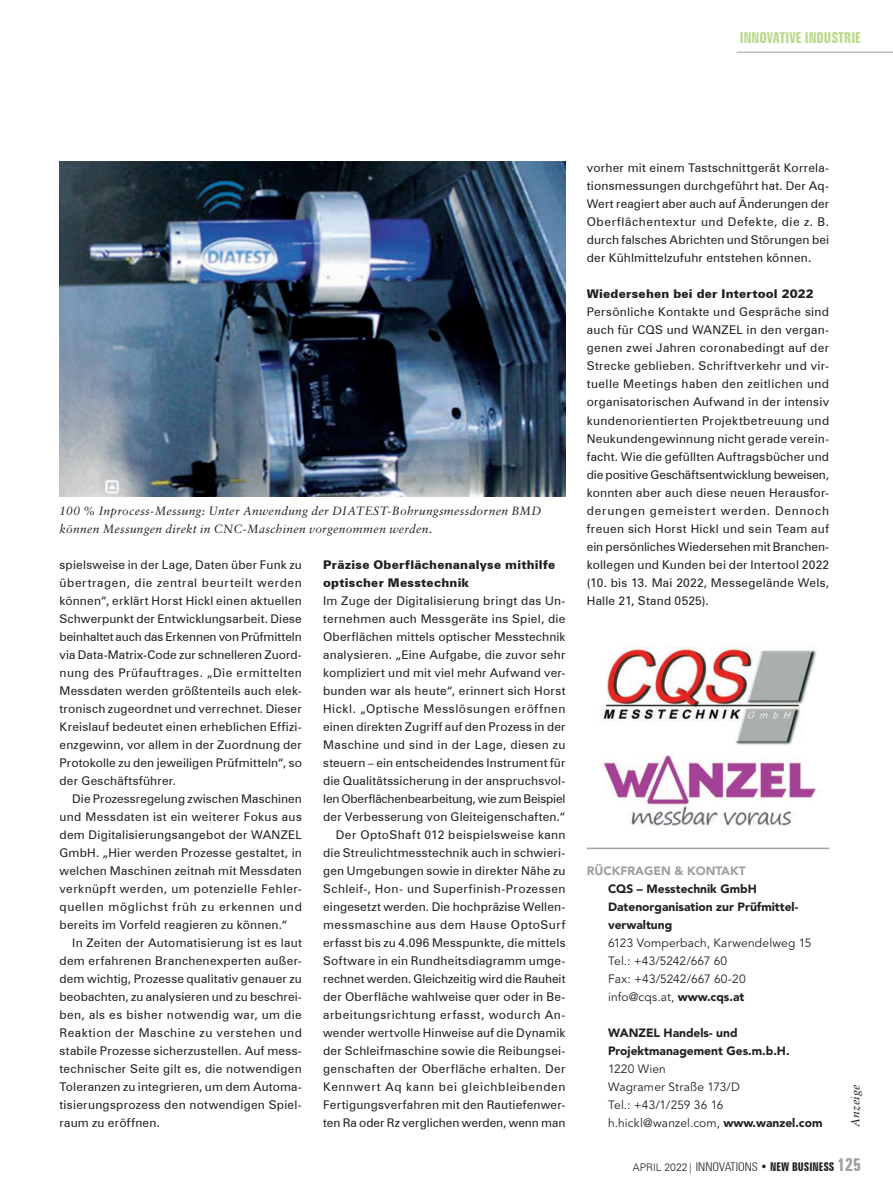
<style>
.page{position:relative;width:893px;height:1191px;background:#fff}
.page>*{position:absolute;margin:0;border:0;box-sizing:border-box;transform-origin:0 0}
.t1{font:700 extra-condensed 15px "Zurich BT";color:#b8d989}
.t2{font:12px/18px "Zurich BT";letter-spacing:.02em;color:#231f20;text-align:justify}
.t3{font:12px/18px "Avenir LT Std";letter-spacing:.015em;color:#231f20}
.t4{font:italic 12px/18px "Sabon LT Std";letter-spacing:.025em;color:#231f20}
.t5{font:900 12px/18px "Avenir LT Std";color:#231f20}
.t6{font:900 12px/18px "Zurich BT";letter-spacing:.02em;color:#231f20}
.t7{font:700 extra-condensed 12px "Zurich BT";color:#231f20}
.t8{font:900 12px "Avenir LT Std";color:#9d9fa2}
.s1{font-weight:900}
.s2{font-weight:300;font-stretch:normal;font-size:10.5px}
.s3{font-weight:300;font-stretch:condensed}
.s4{font-size:18px;color:#9d9fa2}
</style>
<div class="page">
<hr style="left:736px;top:52px;width:157px;height:1px;background:#9d9fa2">
<img style="left:60px;top:162px;width:506px;height:334px">
<hr style="left:587px;top:847px;width:242px;height:2px;background:#9d9fa2">
<img style="left:602px;top:646px;width:215px;height:100px">
<img style="left:603px;top:754px;width:218px;height:71px">
<p class="t1" style="left:740px;top:29px;width:123px">INNOVATIVE INDUSTRIE</p>
<p class="t4" style="left:60px;top:501px;width:484px">100 % Inprocess-Messung: Unter Anwendung der DIATEST-Bohrungsmessdornen BMD können Messungen direkt in CNC-Maschinen vorgenommen werden.</p>
<p class="t2" style="left:60px;top:555px;width:244px">spielsweise in der Lage, Daten über Funk zu übertragen, die zentral beurteilt werden können“, erklärt Horst Hickl einen aktuellen Schwerpunkt der Entwicklungsarbeit. Diese beinhaltet auch das Erkennen von Prüfmitteln via Data-Matrix-Code zur schnelleren Zuord&shy;nung des Prüfauftrages. „Die ermittelten Messdaten werden größtenteils auch elek&shy;tronisch zugeordnet und verrechnet. Dieser Kreislauf bedeutet einen erheblichen Effizi&shy;enzgewinn, vor allem in der Zuordnung der Protokolle zu den jeweiligen Prüfmitteln“, so der Geschäftsführer.</p>
<p class="t2" style="left:60px;top:789px;width:244px;text-indent:13px">Die Prozessregelung zwischen Maschinen und Messdaten ist ein weiterer Fokus aus dem Digitalisierungsangebot der WANZEL GmbH. „Hier werden Prozesse gestaltet, in welchen Maschinen zeitnah mit Messdaten verknüpft werden, um potenzielle Fehler&shy;quellen möglichst früh zu erkennen und bereits im Vorfeld reagieren zu können.“</p>
<p class="t2" style="left:60px;top:933px;width:244px;text-indent:13px">In Zeiten der Automatisierung ist es laut dem erfahrenen Branchenexperten außer&shy;dem wichtig, Prozesse qualitativ genauer zu beobachten, zu analysieren und zu beschrei&shy;ben, als es bisher notwendig war, um die Reaktion der Maschine zu verstehen und stabile Prozesse sicherzustellen. Auf mess&shy;technischer Seite gilt es, die notwendigen Toleranzen zu integrieren, um dem Automa&shy;tisierungsprozess den notwendigen Spiel&shy;raum zu eröffnen.</p>
<p class="t6" style="left:323px;top:555px;width:234px">Präzise Oberflächenanalyse mithilfe optischer Messtechnik</p>
<p class="t2" style="left:323px;top:591px;width:244px;text-align:right">Im Zuge der Digitalisierung bringt das Un&shy;ternehmen auch Messgeräte ins Spiel, die Oberflächen mittels optischer Messtechnik analysieren. „Eine Aufgabe, die zuvor sehr kompliziert und mit viel mehr Aufwand ver&shy;bunden war als heute“, erinnert sich Horst Hickl. „Optische Messlösungen eröffnen einen direkten Zugriff auf den Prozess in der Maschine und sind in der Lage, diesen zu steuern – ein entscheidendes Instrument für die Qualitätssicherung in der anspruchsvol&shy;len Oberflächenbearbeitung, wie zum Beispiel der Verbesserung von Gleiteigenschaften.“ Der OptoShaft 012 beispielsweise kann die Streulichtmesstechnik auch in schwieri&shy;gen Umgebungen sowie in direkter Nähe zu Schleif-, Hon- und Superfinish-Prozessen eingesetzt werden. Die hochpräzise Wellen&shy;messmaschine aus dem Hause OptoSurf erfasst bis zu 4.096 Messpunkte, die mittels Software in ein Rundheitsdiagramm umge&shy;rechnet werden. Gleichzeitig wird die Rauheit der Oberfläche wahlweise quer oder in Be&shy;arbeitungsrichtung erfasst, wodurch An&shy;wender wertvolle Hinweise auf die Dynamik der Schleifmaschine sowie die Reibungsei&shy;genschaften der Oberfläche erhalten. Der Kennwert Aq kann bei gleichbleibenden Fertigungsverfahren mit den Rautiefenwer&shy;ten Ra oder Rz verglichen werden, wenn man</p>
<p class="t2" style="left:587px;top:159px;width:244px">vorher mit einem Tastschnittgerät Korrela&shy;tionsmessungen durchgeführt hat. Der Aq-Wert reagiert aber auch auf Änderungen der Oberflächentextur und Defekte, die z. B. durch falsches Abrichten und Störungen bei der Kühlmittelzufuhr entstehen können.</p>
<p class="t6" style="left:587px;top:285px;width:228px">Wiedersehen bei der Intertool 2022</p>
<p class="t2" style="left:587px;top:303px;width:244px">Persönliche Kontakte und Gespräche sind auch für CQS und WANZEL in den vergan&shy;genen zwei Jahren coronabedingt auf der Strecke geblieben. Schriftverkehr und vir&shy;tuelle Meetings haben den zeitlichen und organisatorischen Aufwand in der intensiv kundenorientierten Projektbetreuung und Neukundengewinnung nicht gerade verein&shy;facht. Wie die gefüllten Auftragsbücher und die positive Geschäftsentwicklung beweisen, konnten aber auch diese neuen Herausfor&shy;derungen gemeistert werden. Dennoch freuen sich Horst Hickl und sein Team auf ein persönliches Wiedersehen mit Branchen&shy;kollegen und Kunden bei der Intertool 2022 (10. bis 13. Mai 2022, Messegelände Wels, Halle 21, Stand 0525).</p>
<p class="t8" style="left:587px;top:863px;width:160px">RÜCKFRAGEN &amp; KONTAKT</p>
<p class="t5" style="left:608px;top:879px;width:192px">CQS – Messtechnik GmbH<br>Datenorganisation zur Prüfmittel&shy;verwaltung</p>
<p class="t3" style="left:608px;top:934px;width:205px">6123 Vomperbach, Karwendelweg 15<br>Tel.: +43/5242/667 60<br>Fax: +43/5242/667 60-20 info@cqs.at, <span class="s1">www.cqs.at</span></p>
<p class="t5" style="left:608px;top:1023px;width:183px">WANZEL Handels- und<br>Projektmanagement Ges.m.b.H.</p>
<p class="t3" style="left:608px;top:1060px;width:216px">1220 Wien<br>Wagramer Straße 173/D<br>Tel.: +43/1/ 259 36 16 h.hickl@wanzel.com, <span class="s1">www.wanzel.com</span></p>
<p class="t4" style="left:846px;top:1126px;width:44px;rotate:-90deg">Anzeige</p>
<p class="t7" style="left:633px;top:1159px;width:230px"><span class="s2">APRIL 2022|</span> <span class="s3">INNOVATIONS</span> • NEW BUSINESS <span class="s4">125</span></p>
</div>
